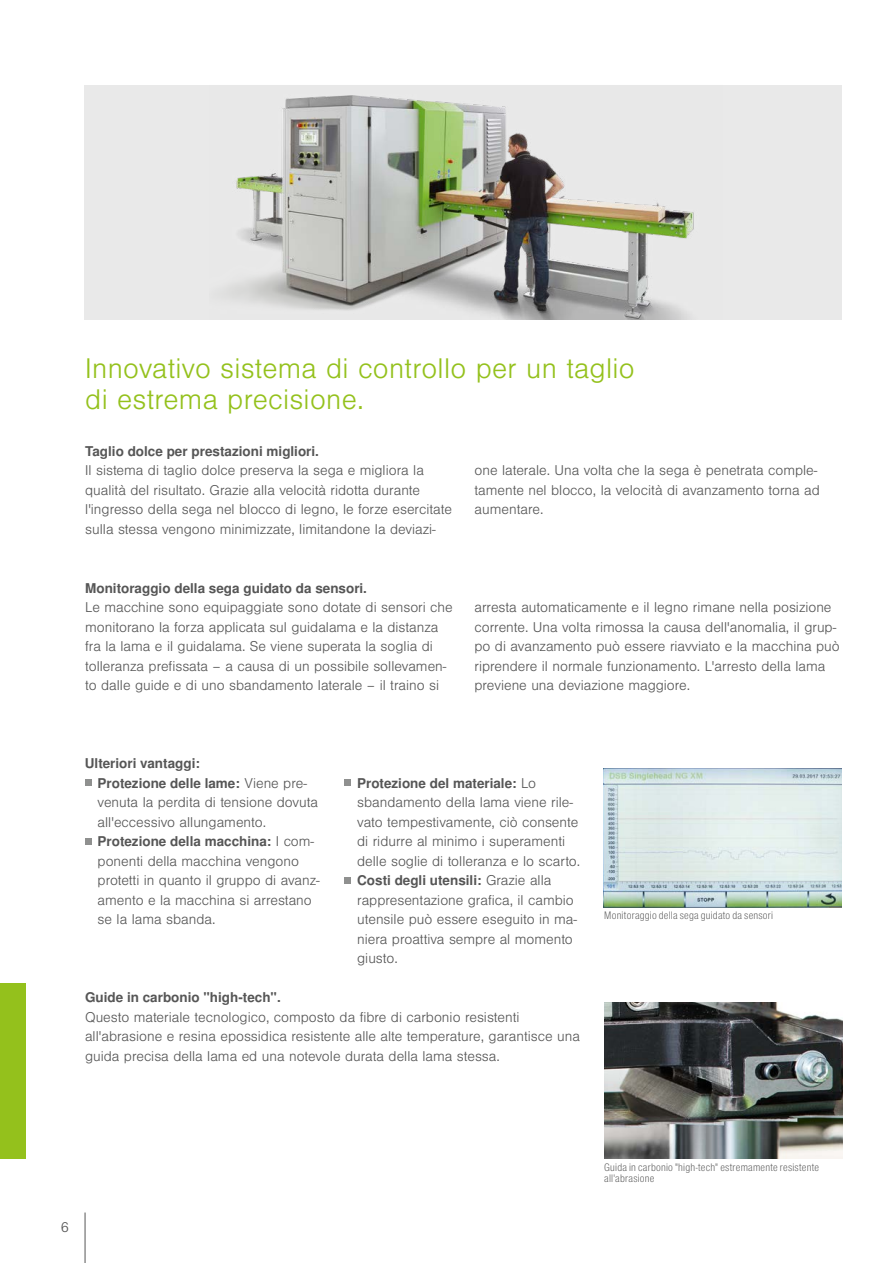
<style>
.page{position:relative;width:893px;height:1263px;background:#fff}
.page>*{position:absolute;margin:0;border:0;box-sizing:border-box;transform-origin:0 0}
.t1{font:300 27px/31.5px "Nimbus San LOT";letter-spacing:.01em;color:#94c11c}
.t2{font:300 13.5px/19.5px "Nimbus San LOT";color:#565656}
.t3{font:700 13.5px "Nimbus San LOT";color:#565656}
.t4{font:10.5px/11.2px "Nimbus San LOT Lig Con";letter-spacing:.02em;color:#565656}
.s1{font-weight:700}
</style>
<div class="page">
<hr style="left:85px;top:1212px;width:1px;height:51px;background:#565656">
<img style="left:604px;top:768px;width:238px;height:139px">
<img style="left:604px;top:1002px;width:238px;height:156px">
<div style="left:85px;top:85px;width:757px;height:234px;background:#e9e9e9"></div>
<img style="left:226px;top:95px;width:468px;height:224px">
<div style="left:85px;top:779px;width:6px;height:7px;background:#8f908f"></div>
<svg style="left:85px;top:838px;width:6px;height:6px"></svg>
<div style="left:344px;top:779px;width:7px;height:7px;background:#8f908f"></div>
<div style="left:344px;top:877px;width:7px;height:6px;background:#8f908f"></div>
<div style="left:0;top:983px;width:26px;height:175px;background:#94c11c"></div>
<h1 class="t1" style="left:85px;top:353px;width:551px">Innovativo sistema di controllo per un taglio di estrema precisione.</h1>
<p class="t3" style="left:85px;top:443px;width:235px">Taglio dolce per prestazioni migliori.</p>
<p class="t2" style="left:85px;top:461px;width:368px">Il sistema di taglio dolce preserva la sega e migliora la qualità del risultato. Grazie alla velocità ridotta durante l'ingresso della sega nel blocco di legno, le forze esercitate sulla stessa vengono minimizzate, limitandone la deviazi-</p>
<p class="t2" style="left:474px;top:461px;width:347px">one laterale. Una volta che la sega è penetrata comple&shy;tamente nel blocco, la velocità di avanzamento torna ad aumentare.</p>
<p class="t3" style="left:85px;top:580px;width:283px">Monitoraggio della sega guidato da sensori.</p>
<p class="t2" style="left:85px;top:598px;width:369px">Le macchine sono equipaggiate sono dotate di sensori che monitorano la forza applicata sul guidalama e la distanza fra la lama e il guidalama. Se viene superata la soglia di tolleranza prefissata – a causa di un possibile sollevamen&shy;to dalle guide e di uno sbandamento laterale – il traino si</p>
<p class="t2" style="left:474px;top:598px;width:367px">arresta automaticamente e il legno rimane nella posizione corrente. Una volta rimossa la causa dell'anomalia, il grup&shy;po di avanzamento può essere riavviato e la macchina può riprendere il normale funzionamento. L'arresto della lama previene una deviazione maggiore.</p>
<p class="t2" style="left:98px;top:754px;width:224px;text-indent:-13px"><span class="s1">Ulteriori vantaggi:<br>Protezione delle lame:</span> Viene pre&shy;venuta la perdita di tensione dovuta all'eccessivo allungamento.<br><span class="s1">Protezione della macchina:</span> I com&shy;ponenti della macchina vengono protetti in quanto il gruppo di avanz&shy;amento e la macchina si arrestano se la lama sbanda.</p>
<p class="t2" style="left:357px;top:773px;width:225px"><span class="s1">Protezione del materiale:</span> Lo sbandamento della lama viene rile&shy;vato tempestivamente, ciò consente di ridurre al minimo i superamenti delle soglie di tolleranza e lo scarto.<br><span class="s1">Costi degli utensili:</span> Grazie alla rappresentazione grafica, il cambio utensile può essere eseguito in ma&shy;niera proattiva sempre al momento giusto.</p>
<p class="t3" style="left:85px;top:990px;width:197px">Guide in carbonio "high-tech".</p>
<p class="t2" style="left:85px;top:1008px;width:496px">Questo materiale tecnologico, composto da fibre di carbonio resistenti all'abrasione e resina epossidica resistente alle alte temperature, garantisce una guida precisa della lama ed una notevole durata della lama stessa.</p>
<p class="t4" style="left:604px;top:909px;width:170px">Monitoraggio della sega guidato da sensori</p>
<p class="t2" style="left:61px;top:1218px;width:10px">6</p>
<p class="t4" style="left:604px;top:1162px;width:216px">Guida in carbonio "high-tech" estremamente resistente all'abrasione</p>
</div>
